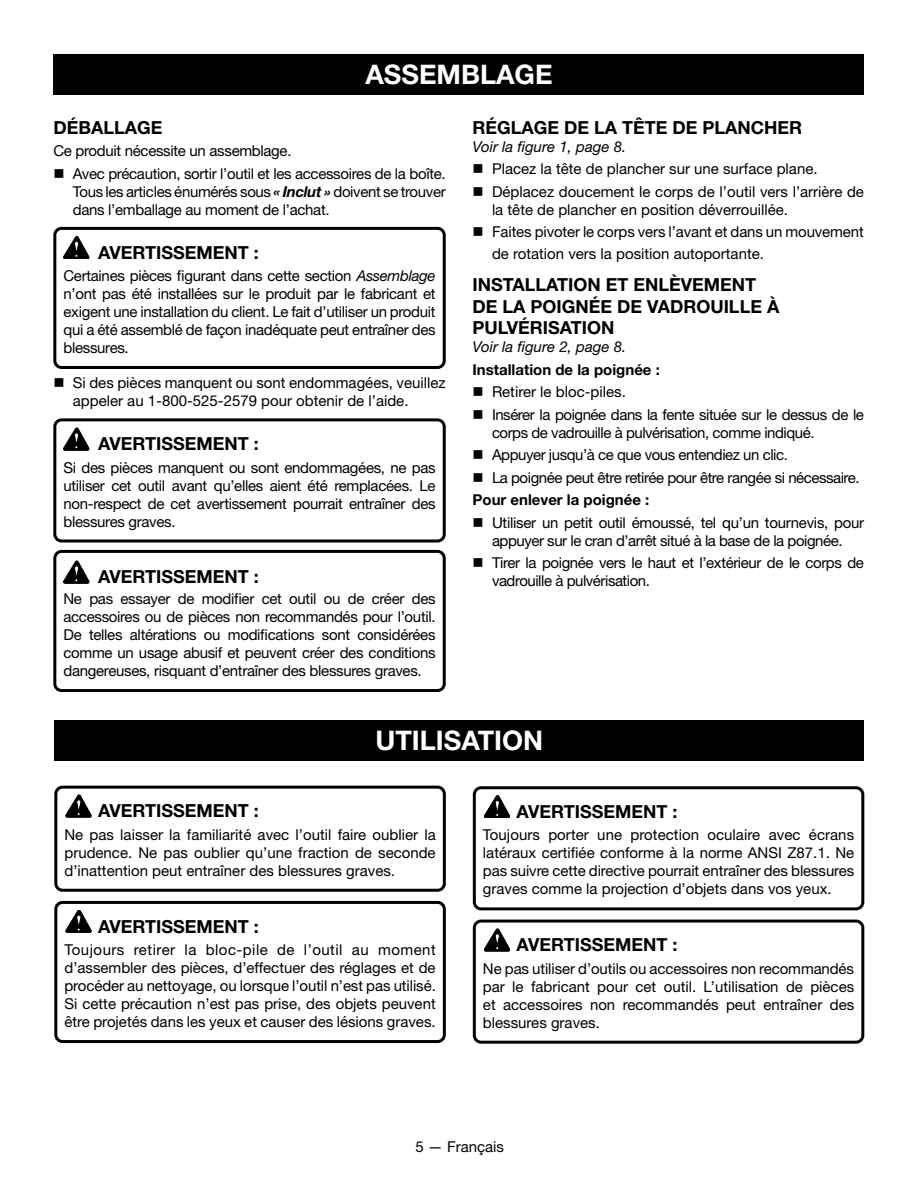
<style>
.page{position:relative;width:918px;height:1188px;background:#fff}
.page>*{position:absolute;margin:0;border:0;box-sizing:border-box;transform-origin:0 0}
.HEADING{font:700 27px "Helvetica Neue LT Std";color:#fff}
.Warning{font:700 18px "Helvetica Neue LT Std";color:#000}
.Heading_2_no_space{font:700 18px/21.6px "Helvetica Neue LT Std";color:#000}
.Heading_2{font:700 18px "Helvetica Neue LT Std";color:#000}
.Warning_text{font:15px/18px "Helvetica Neue LT Std";letter-spacing:-.015em;color:#000;text-align:justify}
.Body_text_subhead{font:700 15px "Helvetica Neue LT Std";color:#000}
.See_figure{font:italic 15px "Helvetica Neue LT Std";color:#000}
.Body_text{font:15px "Helvetica Neue LT Std";letter-spacing:-.02em;color:#000}
.s1{font-weight:700;font-style:italic}
.s2{font-style:italic}
</style>
<div class="page">
<div style="left:54px;top:720px;width:810px;height:40px;background:#000"></div>
<div style="left:54px;top:786px;width:392px;height:106px;border:3px solid #000;border-radius:7px"></div>
<div style="left:54px;top:901px;width:392px;height:142px;border:3px solid #000;border-radius:7px"></div>
<svg style="left:66px;top:795px;width:25px;height:22px"></svg>
<svg style="left:66px;top:910px;width:25px;height:23px"></svg>
<div style="left:473px;top:786px;width:391px;height:124px;border:3px solid #000;border-radius:7px"></div>
<div style="left:473px;top:920px;width:391px;height:124px;border:3px solid #000;border-radius:7px"></div>
<svg style="left:484px;top:796px;width:26px;height:22px"></svg>
<svg style="left:484px;top:929px;width:26px;height:22px"></svg>
<div style="left:54px;top:55px;width:810px;height:40px;background:#000"></div>
<div style="left:53px;top:227px;width:393px;height:142px;border:3px solid #000;border-radius:7px"></div>
<div style="left:53px;top:418px;width:393px;height:125px;border:3px solid #000;border-radius:7px"></div>
<div style="left:53px;top:550px;width:393px;height:142px;border:3px solid #000;border-radius:7px"></div>
<svg style="left:63px;top:236px;width:26px;height:23px"></svg>
<svg style="left:63px;top:428px;width:26px;height:22px"></svg>
<svg style="left:63px;top:561px;width:26px;height:22px"></svg>
<p class="HEADING" style="left:365px;top:58px;width:189px">ASSEMBLAGE</p>
<p class="Heading_2" style="left:53px;top:116px;width:111px">DÉBALLAGE</p>
<p class="Body_text" style="left:53px;top:142px;width:240px">Ce produit nécessite un assemblage.</p>
<p class="Warning_text" style="left:73px;top:164px;width:374px">Avec précaution, sortir l’outil et les accessoires de la boîte.<br>Tous les articles énumérés sous <span class="s1">« Inclut »</span> doivent se trouver dans l’emballage au moment de l’achat.</p>
<p class="Warning" style="left:98px;top:241px;width:162px">AVERTISSEMENT :</p>
<p class="Warning_text" style="left:63px;top:266px;width:374px">Certaines pièces figurant dans cette section <span class="s2">Assemblage </span>n’ont pas été installées sur le produit par le fabricant et exigent une installation du client. Le fait d’utiliser un produit qui a été assemblé de façon inadéquate peut entraîner des blessures.</p>
<p class="Warning_text" style="left:73px;top:374px;width:374px">Si des pièces manquent ou sont endommagées, veuillez appeler au 1-800-525-2579 pour obtenir de l’aide.</p>
<p class="Warning" style="left:98px;top:433px;width:162px">AVERTISSEMENT :</p>
<p class="Warning_text" style="left:63px;top:458px;width:374px">Si des pièces manquent ou sont endommagées, ne pas utiliser cet outil avant qu’elles aient été remplacées. Le non-respect de cet avertissement pourrait entraîner des blessures graves.</p>
<p class="Warning" style="left:98px;top:566px;width:162px">AVERTISSEMENT :</p>
<p class="Warning_text" style="left:63px;top:589px;width:374px">Ne pas essayer de modifier cet outil ou de créer des accessoires ou de pièces non recommandés pour l’outil.<br>De telles altérations ou modifications sont considérées comme un usage abusif et peuvent créer des conditions dangereuses, risquant d’entraîner des blessures graves.</p>
<p class="Heading_2_no_space" style="left:472px;top:116px;width:331px">RÉGLAGE DE LA TÊTE DE PLANCHER</p>
<p class="See_figure" style="left:472px;top:137px;width:155px">Voir la figure 1, page 8.</p>
<p class="Warning_text" style="left:492px;top:160px;width:327px">Placez la tête de plancher sur une surface plane.</p>
<p class="Warning_text" style="left:492px;top:182px;width:373px">Déplacez doucement le corps de l’outil vers l’arrière de la tête de plancher en position déverrouillée.</p>
<p class="Warning_text" style="left:492px;top:221px;width:373px;line-height:21.6px">Faites pivoter le corps vers l’avant et dans un mouvement de rotation vers la position autoportante.</p>
<p class="Heading_2_no_space" style="left:472px;top:273px;width:308px">INSTALLATION ET ENLÈVEMENT<br>DE LA POIGNÉE DE VADROUILLE À<br>PULVÉRISATION</p>
<p class="See_figure" style="left:472px;top:338px;width:155px">Voir la figure 2, page 8.</p>
<p class="Body_text_subhead" style="left:472px;top:360px;width:189px">Installation de la poignée :</p>
<p class="Warning_text" style="left:492px;top:383px;width:135px">Retirer le bloc-piles.</p>
<p class="Warning_text" style="left:492px;top:405px;width:374px">Insérer la poignée dans la fente située sur le dessus de le corps de vadrouille à pulvérisation, comme indiqué.</p>
<p class="Warning_text" style="left:492px;top:446px;width:297px">Appuyer jusqu’à ce que vous entendiez un clic.</p>
<p class="Warning_text" style="left:492px;top:468px;width:369px">La poignée peut être retirée pour être rangée si nécessaire.</p>
<p class="Body_text_subhead" style="left:472px;top:491px;width:178px">Pour enlever la poignée :</p>
<p class="Warning_text" style="left:492px;top:513px;width:374px">Utiliser un petit outil émoussé, tel qu’un tournevis, pour appuyer sur le cran d’arrêt situé à la base de la poignée.</p>
<p class="Warning_text" style="left:492px;top:554px;width:374px">Tirer la poignée vers le haut et l’extérieur de le corps de vadrouille à pulvérisation.</p>
<p class="HEADING" style="left:375px;top:723px;width:169px">UTILISATION</p>
<p class="Warning" style="left:98px;top:800px;width:162px">AVERTISSEMENT :</p>
<p class="Warning_text" style="left:64px;top:825px;width:373px">Ne pas laisser la familiarité avec l’outil faire oublier la prudence. Ne pas oublier qu’une fraction de seconde d’inattention peut entraîner des blessures graves.</p>
<p class="Warning" style="left:98px;top:915px;width:162px">AVERTISSEMENT :</p>
<p class="Warning_text" style="left:64px;top:940px;width:373px">Toujours retirer la bloc-pile de l’outil au moment d’assembler des pièces, d’effectuer des réglages et de procéder au nettoyage, ou lorsque l’outil n’est pas utilisé.<br>Si cette précaution n’est pas prise, des objets peuvent être projetés dans les yeux et causer des lésions graves.</p>
<p class="Warning" style="left:517px;top:800px;width:162px">AVERTISSEMENT :</p>
<p class="Warning_text" style="left:483px;top:826px;width:373px">Toujours porter une protection oculaire avec écrans latéraux certifiée conforme à la norme ANSI Z87.1. Ne pas suivre cette directive pourrait entraîner des blessures graves comme la projection d’objets dans vos yeux.</p>
<p class="Warning" style="left:517px;top:934px;width:162px">AVERTISSEMENT :</p>
<p class="Warning_text" style="left:483px;top:959px;width:373px">Ne pas utiliser d’outils ou accessoires non recommandés par le fabricant pour cet outil. L’utilisation de pièces et accessoires non recommandés peut entraîner des blessures graves.</p>
<p class="Warning_text" style="left:415px;top:1138px;width:90px">5 — Français</p>
</div>
